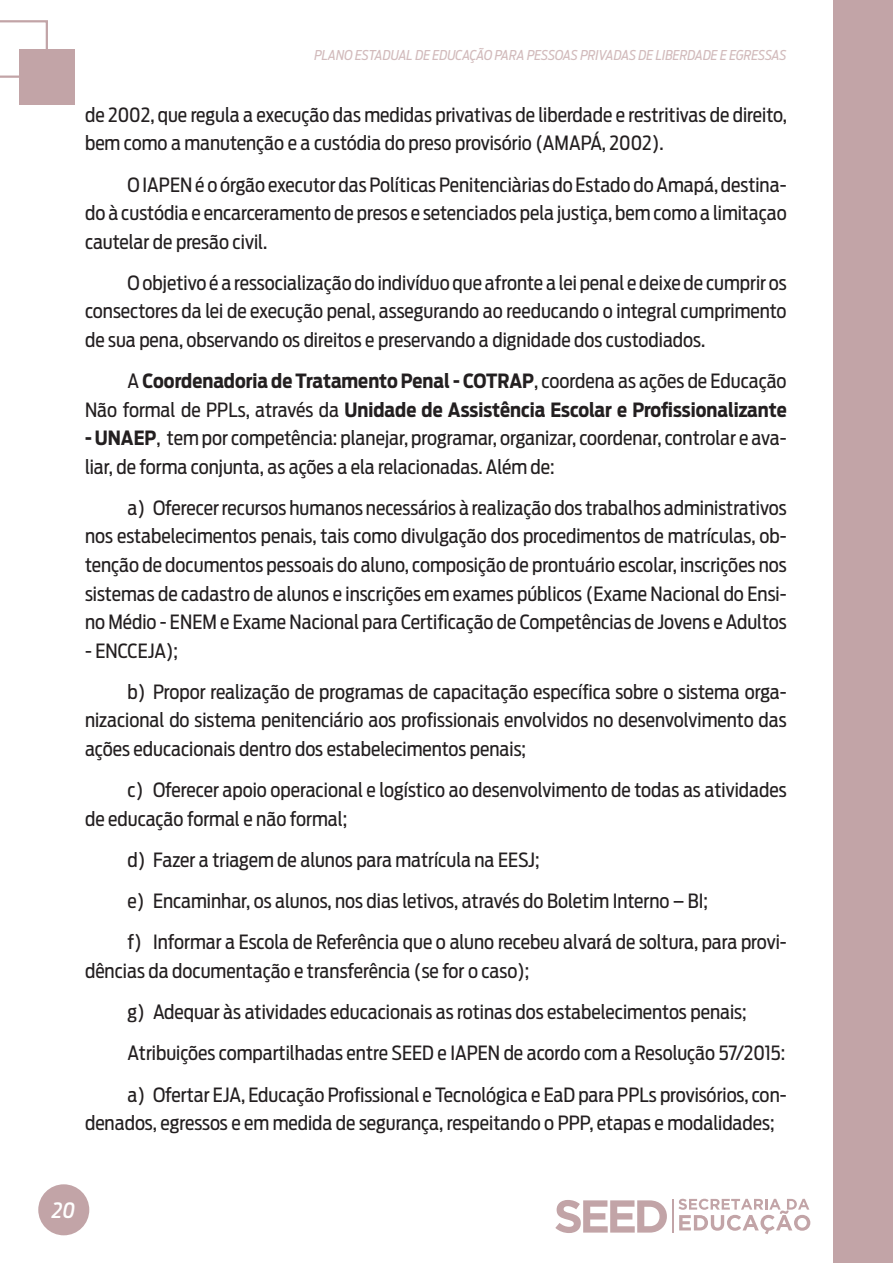
<style>
.page{position:relative;width:893px;height:1263px;background:#fff}
.page>*{position:absolute;margin:0;border:0;box-sizing:border-box;transform-origin:0 0}
.t1{font:italic 500 21px "Antenna Cond";color:#fff}
.MIOLO_TOPICO_NUM{font:19.5px/28.5px "Antenna Cond";color:#231f20}
.MIOLO{font:19.5px/28.5px "Antenna Cond";color:#231f20}
.MIOLO-2{font:700 19.5px/28.5px "Antenna Cond";color:#231f20;text-align:right}
.t2{font:italic 13.5px "Antenna Cond";letter-spacing:-.005em;color:#d2bbbc}
.s1{font-weight:400}
.s2{font-weight:700}
</style>
<div class="page">
<div style="left:833px;top:0;width:60px;height:1263px;background:#c2a4a7"></div>
<div style="left:19px;top:49px;width:56px;height:55px;background:#c2a4a7"></div>
<svg style="left:0;top:20px;width:48px;height:58px"></svg>
<svg style="left:555px;top:1200px;width:112px;height:33px"></svg>
<svg style="left:678px;top:1199px;width:132px;height:35px"></svg>
<hr style="left:672px;top:1199px;width:1px;height:33px;background:#c2a4a7">
<div style="left:38px;top:1184px;width:51px;height:51px;background:#c2a4a7;border-radius:50%"></div>
<p class="t2" style="left:314px;top:47px;width:474px">PLANO ESTADUAL DE EDUCAÇÃO PARA PESSOAS PRIVADAS DE LIBERDADE E EGRESSAS</p>
<p class="MIOLO" style="left:85px;top:101px;width:703px">de 2002, que regula a execução das medidas privativas de liberdade e restritivas de direito, bem como a manutenção e a custódia do preso provisório (AMAPÁ, 2002).</p>
<p class="MIOLO" style="left:85px;top:170px;width:703px;text-align:justify;text-indent:43px">O IAPEN é o órgão executor das Políticas Penitenciàrias do Estado do Amapá, destina&shy;do à custódia e encarceramento de presos e setenciados pela justiça, bem como a limitaçao cautelar de presão civil.</p>
<p class="MIOLO" style="left:85px;top:269px;width:703px;text-align:justify;text-indent:43px">O objetivo é a ressocialização do indivíduo que afronte a lei penal e deixe de cumprir os consectores da lei de execução penal, assegurando ao reeducando o integral cumprimento de sua pena, observando os direitos e preservando a dignidade dos custodiados.</p>
<p class="MIOLO-2" style="left:85px;top:367px;width:703px"><span class="s1">A</span> Coordenadoria de Tratamento Penal - COTRAP<span class="s1">, coordena as ações de Educação<br>Não formal de PPLs, através da</span> Unidade de Assistência Escolar e Profissionalizante</p>
<p class="MIOLO" style="left:85px;top:424px;width:703px"><span class="s2">- UNAEP</span>, tem por competência: planejar, programar, organizar, coordenar, controlar e ava&shy;liar, de forma conjunta, as ações a ela relacionadas. Além de:</p>
<p class="MIOLO_TOPICO_NUM" style="left:85px;top:494px;width:703px;text-align:justify;text-indent:43px">a) Oferecer recursos humanos necessários à realização dos trabalhos administrativos nos estabelecimentos penais, tais como divulgação dos procedimentos de matrículas, ob&shy;tenção de documentos pessoais do aluno, composição de prontuário escolar, inscrições nos sistemas de cadastro de alunos e inscrições em exames públicos (Exame Nacional do Ensi&shy;no Médio - ENEM e Exame Nacional para Certificação de Competências de Jovens e Adultos</p>
<p class="MIOLO_TOPICO_NUM" style="left:85px;top:636px;width:95px">- ENCCEJA);</p>
<p class="MIOLO_TOPICO_NUM" style="left:85px;top:677px;width:703px;text-align:justify;text-indent:43px">b) Propor realização de programas de capacitação específica sobre o sistema orga&shy;nizacional do sistema penitenciário aos profissionais envolvidos no desenvolvimento das ações educacionais dentro dos estabelecimentos penais;</p>
<p class="MIOLO_TOPICO_NUM" style="left:85px;top:776px;width:703px;text-indent:43px">c) Oferecer apoio operacional e logístico ao desenvolvimento de todas as atividades de educação formal e não formal;</p>
<p class="MIOLO_TOPICO_NUM" style="left:128px;top:845px;width:414px">d) Fazer a triagem de alunos para matrícula na EESJ;</p>
<p class="MIOLO_TOPICO_NUM" style="left:128px;top:887px;width:582px">e) Encaminhar, os alunos, nos dias letivos, através do Boletim Interno – BI;</p>
<p class="MIOLO_TOPICO_NUM" style="left:85px;top:928px;width:703px;text-indent:43px">f) Informar a Escola de Referência que o aluno recebeu alvará de soltura, para provi&shy;dências da documentação e transferência (se for o caso);</p>
<p class="MIOLO_TOPICO_NUM" style="left:128px;top:998px;width:621px">g) Adequar às atividades educacionais as rotinas dos estabelecimentos penais;</p>
<p class="MIOLO_TOPICO_NUM" style="left:128px;top:1039px;width:659px">Atribuições compartilhadas entre SEED e IAPEN de acordo com a Resolução 57/2015:</p>
<p class="MIOLO_TOPICO_NUM" style="left:85px;top:1080px;width:703px;text-indent:43px">a) Ofertar EJA, Educação Profissional e Tecnológica e EaD para PPLs provisórios, con&shy;denados, egressos e em medida de segurança, respeitando o PPP, etapas e modalidades;</p>
<p class="t1" style="left:52px;top:1198px;width:24px">20</p>
</div>
